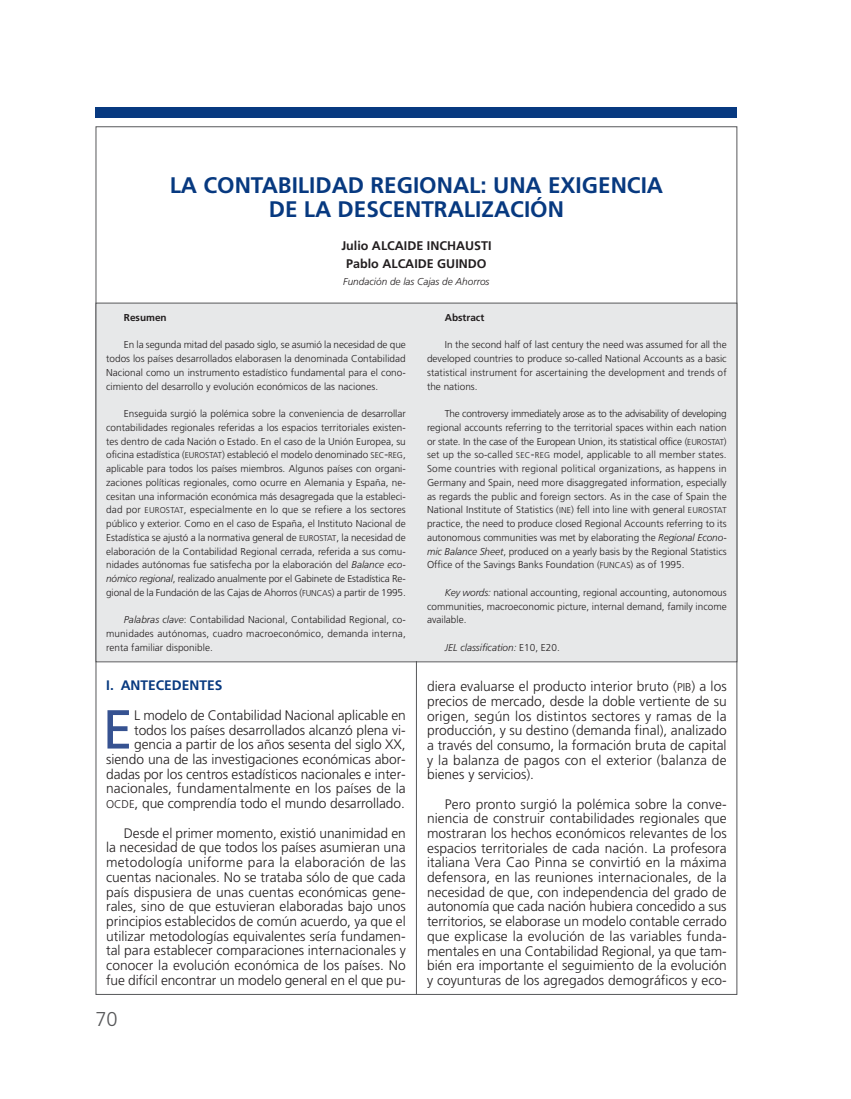
<style>
.page{position:relative;width:851px;height:1099px;background:#fff}
.page>*{position:absolute;margin:0;border:0;box-sizing:border-box;transform-origin:0 0}
.t1{font:54.88px "Frutiger";color:#365291}
.t2{font:700 22.5px/23.8px "Frutiger";color:#073980;text-align:center}
.t3{font:300 20px "Frutiger";color:#57585a}
.t4{font:300 13.75px/14.6px "Frutiger";letter-spacing:-.005em;color:#231f20;text-align:justify}
.t5{font:700 13.75px "Frutiger";color:#073980}
.t6{font:700 12.5px/17.5px "Frutiger";color:#231f20;text-align:center}
.t7{font:300 10px/13.8px "Frutiger";color:#231f20;text-align:justify}
.t8{font:italic 300 10px "Frutiger";color:#231f20}
.t9{font:700 10px "Frutiger";color:#231f20}
.s1{font-size:8.5px}
.s2{font-size:11.25px}
.s3{font-style:italic}
.s4{font-style:normal}
</style>
<div class="page">
<div style="left:95px;top:107px;width:642px;height:10px;background:#073980"></div>
<hr style="left:416px;top:647px;width:1px;height:347px;background:#57585a">
<div style="left:96px;top:303px;width:640px;height:358px;background:#e7e8e9"></div>
<h2 class="t2" style="left:170px;top:175px;width:495px">LA CONTABILIDAD REGIONAL: UNA EXIGENCIA<br>DE LA DESCENTRALIZACIÓN</h2>
<p class="t6" style="left:341px;top:238px;width:151px">Julio ALCAIDE INCHAUSTI<br>Pablo ALCAIDE GUINDO</p>
<p class="t8" style="left:343px;top:277px;width:148px">Fundación de las Cajas de Ahorros</p>
<p class="t9" style="left:124px;top:313px;width:44px">Resumen</p>
<p class="t7" style="left:106px;top:339px;width:301px;text-indent:18px">En la segunda mitad del pasado siglo, se asumió la necesidad de que todos los países desarrollados elaborasen la denominada Contabilidad Nacional como un instrumento estadístico fundamental para el cono&shy;cimiento del desarrollo y evolución económicos de las naciones.</p>
<p class="t7" style="left:106px;top:407px;width:301px;text-indent:18px">Enseguida surgió la polémica sobre la conveniencia de desarrollar contabilidades regionales referidas a los espacios territoriales existen&shy;tes dentro de cada Nación o Estado. En el caso de la Unión Europea, su oficina estadística (<span class="s1">EUROSTAT</span>) estableció el modelo denominado <span class="s1">SEC</span><span class="s2">-</span><span class="s1">REG</span>, aplicable para todos los países miembros. Algunos países con organi&shy;zaciones políticas regionales, como ocurre en Alemania y España, ne&shy;cesitan una información económica más desagregada que la estableci&shy;dad por <span class="s1">EUROSTAT</span>, especialmente en lo que se refiere a los sectores público y exterior. Como en el caso de España, el Instituto Nacional de Estadística se ajustó a la normativa general de <span class="s1">EUROSTAT</span>, la necesidad de elaboración de la Contabilidad Regional cerrada, referida a sus comu&shy;nidades autónomas fue satisfecha por la elaboración del <span class="s3">Balance eco&shy;nómico regional</span>, realizado anualmente por el Gabinete de Estadística Re&shy;gional de la Fundación de las Cajas de Ahorros (<span class="s1">FUNCAS</span>) a partir de 1995.</p>
<p class="t7" style="left:106px;top:614px;width:301px;text-indent:18px"><span class="s3">Palabras clave</span>: Contabilidad Nacional, Contabilidad Regional, co&shy;munidades autónomas, cuadro macroeconómico, demanda interna, renta familiar disponible.</p>
<h3 class="t5" style="left:106px;top:680px;width:118px">I. ANTECEDENTES</h3>
<h1 class="t1" style="left:102px;top:707px;width:32px">E</h1>
<p class="t4" style="left:106px;top:708px;width:301px;text-align:right">L modelo de Contabilidad Nacional aplicable en todos los países desarrollados alcanzó plena vi&shy;gencia a partir de los años sesenta del siglo XX, siendo una de las investigaciones económicas abor&shy;dadas por los centros estadísticos nacionales e inter&shy;nacionales, fundamentalmente en los países de la <span class="s2">OCDE</span>, que comprendía todo el mundo desarrollado.</p>
<p class="t4" style="left:106px;top:826px;width:301px;text-indent:18px">Desde el primer momento, existió unanimidad en la necesidad de que todos los países asumieran una metodología uniforme para la elaboración de las cuentas nacionales. No se trataba sólo de que cada país dispusiera de unas cuentas económicas gene&shy;rales, sino de que estuvieran elaboradas bajo unos principios establecidos de común acuerdo, ya que el utilizar metodologías equivalentes sería fundamen&shy;tal para establecer comparaciones internacionales y conocer la evolución económica de los países. No fue difícil encontrar un modelo general en el que pu-</p>
<h3 class="t3" style="left:95px;top:1010px;width:24px">70</h3>
<p class="t9" style="left:444px;top:313px;width:41px">Abstract</p>
<p class="t7" style="left:427px;top:339px;width:301px;text-indent:18px">In the second half of last century the need was assumed for all the developed countries to produce so-called National Accounts as a basic statistical instrument for ascertaining the development and trends of the nations.</p>
<p class="t7" style="left:427px;top:407px;width:301px;text-indent:18px">The controversy immediately arose as to the advisability of developing regional accounts referring to the territorial spaces within each nation or state. In the case of the European Union, its statistical office (<span class="s1">EUROSTAT</span>) set up the so-called <span class="s1">SEC</span><span class="s2">-</span><span class="s1">REG</span> model, applicable to all member states.<br>Some countries with regional political organizations, as happens in Germany and Spain, need more disaggregated information, especially as regards the public and foreign sectors. As in the case of Spain the National Institute of Statistics (<span class="s1">INE</span>) fell into line with general <span class="s1">EUROSTAT </span>practice, the need to produce closed Regional Accounts referring to its autonomous communities was met by elaborating the <span class="s3">Regional Econo&shy;mic Balance Sheet</span>, produced on a yearly basis by the Regional Statistics Office of the Savings Banks Foundation (<span class="s1">FUNCAS</span>) as of 1995.</p>
<p class="t7" style="left:427px;top:586px;width:301px;text-indent:18px"><span class="s3">Key words:</span> national accounting, regional accounting, autonomous communities, macroeconomic picture, internal demand, family income available.</p>
<p class="t8" style="left:444px;top:643px;width:116px">JEL classification: <span class="s4">E10, E20.</span></p>
<p class="t4" style="left:427px;top:680px;width:301px">diera evaluarse el producto interior bruto (<span class="s2">PIB</span>) a los precios de mercado, desde la doble vertiente de su origen, según los distintos sectores y ramas de la producción, y su destino (demanda final), analizado a través del consumo, la formación bruta de capital y la balanza de pagos con el exterior (balanza de bienes y servicios).</p>
<p class="t4" style="left:427px;top:797px;width:301px;text-indent:18px">Pero pronto surgió la polémica sobre la conve&shy;niencia de construir contabilidades regionales que mostraran los hechos económicos relevantes de los espacios territoriales de cada nación. La profesora italiana Vera Cao Pinna se convirtió en la máxima defensora, en las reuniones internacionales, de la necesidad de que, con independencia del grado de autonomía que cada nación hubiera concedido a sus territorios, se elaborase un modelo contable cerrado que explicase la evolución de las variables funda&shy;mentales en una Contabilidad Regional, ya que tam&shy;bién era importante el seguimiento de la evolución y coyunturas de los agregados demográficos y eco-</p>
</div>
